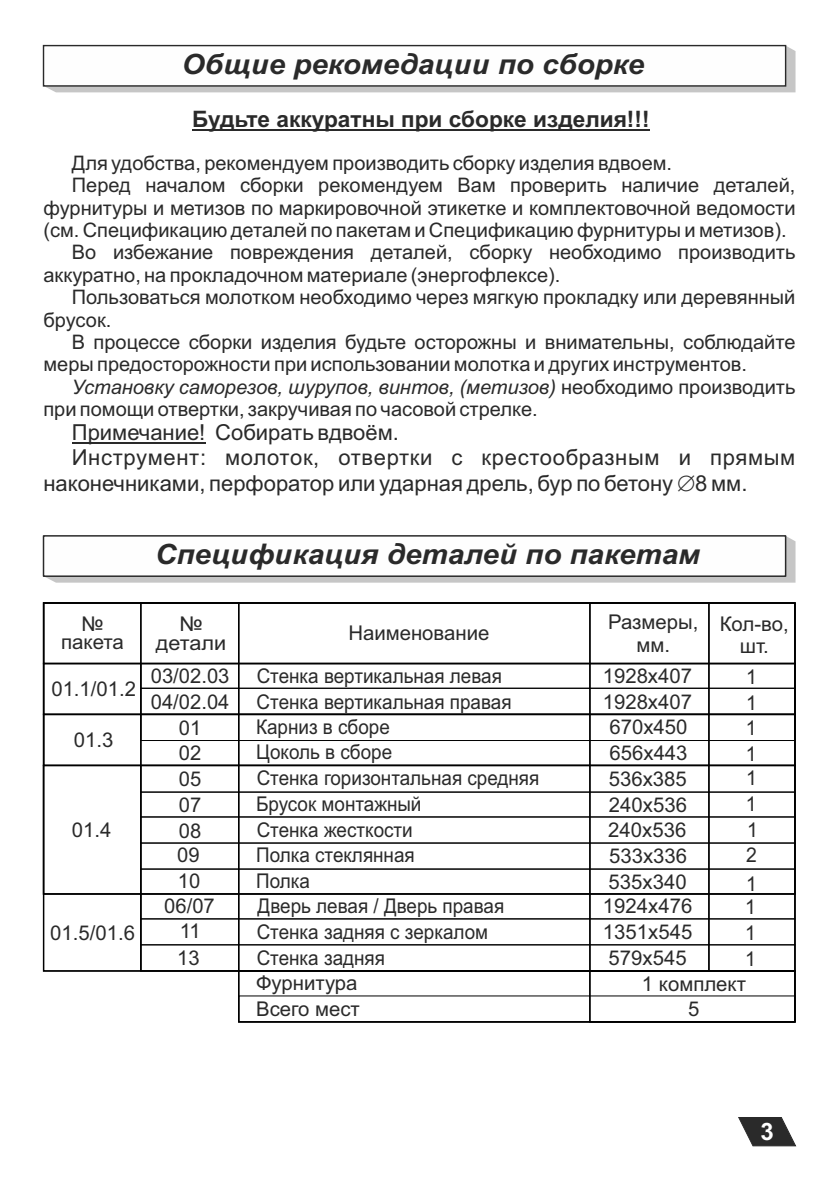
<style>
.page{position:relative;width:840px;height:1191px;background:#fff}
.page>*{position:absolute;margin:0;border:0;box-sizing:border-box;transform-origin:0 0}
.t1{font:italic 700 28px "Arial";color:#2a2a2a;scale:1.05 1}
.t2{font:700 24px "Arial";color:#fff}
.t3{font:700 22.6px "Arial";color:#2a2a2a}
.t4{font:22px/24.6px "Arial";letter-spacing:.02em;color:#2a2a2a}
.t5{font:22px "Arial";color:#2a2a2a}
.t6{font:20.4px/25.8px "Arial";color:#2a2a2a}
.t7{font:20.4px/26px "Arial";color:#2a2a2a;scale:.93 1}
.t8{font:20.4px/25.8px "Arial";color:#2a2a2a;scale:.95 1}
.t9{font:20.4px/18.4px "Arial";color:#2a2a2a;text-align:center;scale:1.06 1}
.t10{font:20px "Arial";color:#2a2a2a}
.t11{font:italic 20px "Arial";color:#2a2a2a}
.s1{font-style:normal}
</style>
<div class="page">
<svg style="left:738px;top:1117px;width:57px;height:29px"></svg>
<svg style="left:42px;top:535px;width:753px;height:47px"></svg>
<svg style="left:42px;top:44px;width:753px;height:48px"></svg>
<hr style="left:192px;top:129px;width:457px;height:1px;background:#2a2a2a">
<hr style="left:72px;top:442px;width:133px;height:1px;background:#2a2a2a">
<div style="left:140px;top:791px;width:655px;height:26px;border:1px solid #000"></div>
<div style="left:589px;top:602px;width:120px;height:369px;border:2px solid #000"></div>
<div style="left:708px;top:602px;width:87px;height:369px;border:1px solid #000"></div>
<div style="left:140px;top:663px;width:655px;height:26px;border:1px solid #000"></div>
<div style="left:140px;top:714px;width:655px;height:27px;border:1px solid #000"></div>
<div style="left:140px;top:816px;width:655px;height:27px;border:1px solid #000"></div>
<div style="left:140px;top:842px;width:655px;height:27px;border:1px solid #000"></div>
<div style="left:140px;top:868px;width:655px;height:26px;border:1px solid #000"></div>
<div style="left:140px;top:893px;width:655px;height:26px;border:1px solid #000"></div>
<div style="left:140px;top:944px;width:655px;height:27px;border:1px solid #000"></div>
<div style="left:43px;top:893px;width:98px;height:78px;border:1px solid #000"></div>
<div style="left:140px;top:602px;width:99px;height:369px;border:2px solid #000"></div>
<div style="left:43px;top:602px;width:752px;height:62px;border:2px solid #000"></div>
<div style="left:43px;top:663px;width:752px;height:52px;border:2px solid #000"></div>
<div style="left:43px;top:713px;width:752px;height:53px;border:2px solid #000"></div>
<div style="left:43px;top:764px;width:752px;height:130px;border:2px solid #000"></div>
<div style="left:238px;top:970px;width:557px;height:52px;border:2px solid #000"></div>
<div style="left:589px;top:970px;width:206px;height:52px;border:2px solid #000"></div>
<h1 class="t1" style="left:182px;top:54px;width:441px">Общие рекомедации по сборке</h1>
<p class="t3" style="left:192px;top:111px;width:459px">Будьте аккуратны при сборке изделия!!!</p>
<p class="t10" style="left:72px;top:155px;width:601px">Для удобства, рекомендуем производить сборку изделия вдвоем.</p>
<p class="t10" style="left:72px;top:178px;width:724px">Перед началом сборки рекомендуем Вам проверить наличие деталей,</p>
<p class="t10" style="left:43px;top:200px;width:753px">фурнитуры и метизов по маркировочной этикетке и комплектовочной ведомости</p>
<p class="t10" style="left:43px;top:222px;width:744px">(см. Спецификацию деталей по пакетам и Спецификацию фурнитуры и метизов).</p>
<p class="t10" style="left:72px;top:245px;width:724px">Во избежание повреждения деталей, сборку необходимо производить</p>
<p class="t10" style="left:43px;top:267px;width:518px">аккуратно, на прокладочном материале (энергофлексе).</p>
<p class="t10" style="left:72px;top:289px;width:724px">Пользоваться молотком необходимо через мягкую прокладку или деревянный</p>
<p class="t10" style="left:43px;top:312px;width:69px">брусок.</p>
<p class="t10" style="left:72px;top:334px;width:724px">В процессе сборки изделия будьте осторожны и внимательны, соблюдайте</p>
<p class="t10" style="left:43px;top:357px;width:704px">меры предосторожности при использовании молотка и других инструментов.</p>
<p class="t11" style="left:72px;top:379px;width:724px">Установку саморезов, шурупов, винтов, (метизов) <span class="s1">необходимо производить</span></p>
<p class="t10" style="left:43px;top:401px;width:495px">при помощи отвертки, закручивая по часовой стрелке.</p>
<p class="t4" style="left:72px;top:422px;width:724px">Примечание! Собирать вдвоём.<br>Инструмент: молоток, отвертки с крестообразным и прямым</p>
<p class="t5" style="left:43px;top:475px;width:705px">наконечниками, перфоратор или ударная дрель, бур по бетону 8 мм.</p>
<h1 class="t1" style="left:155px;top:543px;width:520px">Спецификация деталей по пакетам</h1>
<p class="t6" style="left:61px;top:617px;width:64px;line-height:18px;text-align:center">№ пакета</p>
<p class="t6" style="left:51px;top:677px;width:86px">01.1/01.2</p>
<p class="t6" style="left:74px;top:729px;width:41px">01.3</p>
<p class="t6" style="left:72px;top:818px;width:41px">01.4</p>
<p class="t6" style="left:50px;top:921px;width:86px">01.5/01.6</p>
<p class="t9" style="left:156px;top:616px;width:68px">№ детали</p>
<p class="t6" style="left:151px;top:665px;width:80px">03/02.03<br>04/02.04</p>
<p class="t6" style="left:179px;top:716px;width:24px;text-align:justify">01<br>02<br>05<br>07<br>08</p>
<p class="t6" style="left:164px;top:844px;width:52px;line-height:25.2px;text-align:center">09<br>10<br>06/07<br>11</p>
<p class="t6" style="left:177px;top:947px;width:24px">13</p>
<p class="t6" style="left:348px;top:622px;width:142px">Наименование</p>
<p class="t7" style="left:256px;top:664px;width:275px">Стенка вертикальная левая<br>Стенка вертикальная правая</p>
<p class="t7" style="left:256px;top:716px;width:148px;line-height:25px">Карниз в сборе<br>Цоколь в сборе</p>
<p class="t7" style="left:256px;top:792px;width:179px;line-height:26.8px">Брусок монтажный<br>Стенка жесткости</p>
<p class="t7" style="left:256px;top:844px;width:172px">Полка стеклянная<br>Полка</p>
<p class="t7" style="left:256px;top:767px;width:305px">Стенка горизонтальная средняя</p>
<p class="t7" style="left:256px;top:894px;width:268px">Дверь левая / Дверь правая<br>Стенка задняя с зеркалом</p>
<p class="t7" style="left:256px;top:946px;width:139px">Стенка задняя</p>
<p class="t6" style="left:256px;top:972px;width:105px">Фурнитура<br>Всего мест</p>
<p class="t6" style="left:607px;top:612px;width:92px;line-height:22.8px;text-align:center">Размеры, мм.</p>
<p class="t6" style="left:602px;top:665px;width:91px">1928х407<br>1928х407</p>
<p class="t6" style="left:719px;top:614px;width:70px;line-height:22.8px;text-align:center">Кол-во, шт.</p>
<p class="t8" style="left:745px;top:665px;width:13px">1<br>1</p>
<p class="t6" style="left:609px;top:716px;width:80px">670х450<br>656х443</p>
<p class="t6" style="left:608px;top:793px;width:80px;text-align:justify">240х536<br>240х536<br>533х336</p>
<p class="t6" style="left:608px;top:768px;width:79px">536х385</p>
<p class="t8" style="left:745px;top:717px;width:13px">1<br>1</p>
<p class="t8" style="left:745px;top:792px;width:14px;text-align:justify">1<br>1<br>2</p>
<p class="t8" style="left:745px;top:767px;width:13px">1</p>
<p class="t6" style="left:602px;top:872px;width:91px;line-height:23.6px">535х340<br>1924х476</p>
<p class="t6" style="left:602px;top:920px;width:91px">1351х545<br>579х545</p>
<p class="t8" style="left:744px;top:874px;width:14px;line-height:23.2px">1<br>1</p>
<p class="t8" style="left:744px;top:922px;width:13px">1<br>1</p>
<p class="t6" style="left:641px;top:972px;width:105px;line-height:25px;text-align:center">1 комплект<br>5</p>
<p class="t2" style="left:760px;top:1122px;width:15px">3</p>
</div>
